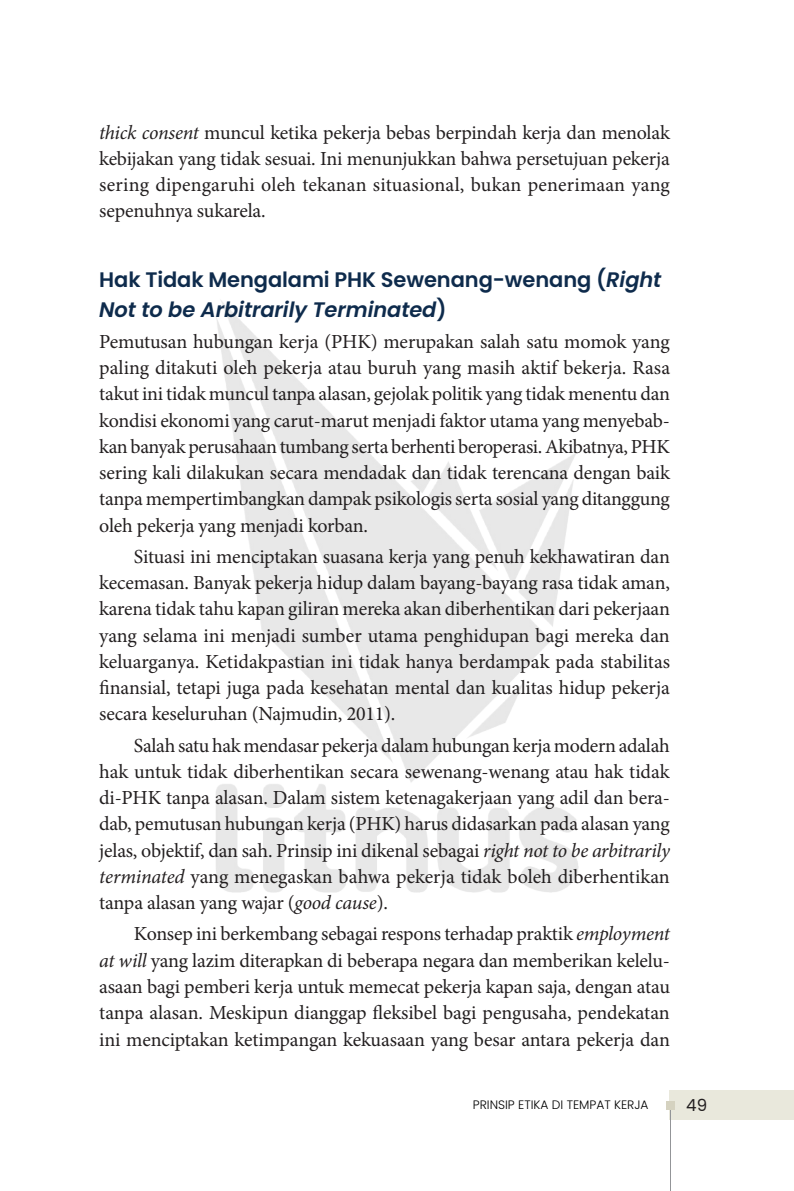
<style>
.page{position:relative;width:794px;height:1191px;background:#fff}
.page>*{position:absolute;margin:0;border:0;box-sizing:border-box;transform-origin:0 0}
.t1{font:600 21px/29.8px "Poppins";letter-spacing:-.005em;color:#0e2b4c}
.t2{font:19.95px/26.2px "Minion Pro";letter-spacing:-.01em;color:#231f20;text-align:justify}
.t3{font:16.62px "Poppins";color:#231f20}
.t4{font:300 12.25px "Poppins";color:#000}
.s1{font-style:italic}
</style>
<div class="page">
<div style="left:670px;top:1090px;width:124px;height:30px;background:#e9e8dc"></div>
<hr style="left:670px;top:1104px;width:1px;height:87px;background:#939598">
<div style="left:666px;top:1101px;width:8px;height:8px;background:#d5d2c0"></div>
<img style="left:216px;top:301px;width:363px;height:591px">
<p class="t2" style="left:99px;top:119px;width:572px"><span class="s1">thick consent</span> muncul ketika pekerja bebas berpindah kerja dan menolak kebijakan yang tidak sesuai. Ini menunjukkan bahwa persetujuan pekerja sering dipengaruhi oleh tekanan situasional, bukan penerimaan yang sepenuhnya sukarela.</p>
<p class="t1" style="left:99px;top:265px;width:563px">Hak Tidak Mengalami PHK Sewenang-wenang (<span class="s1">Right<br>Not to be Arbitrarily Terminated</span>)</p>
<p class="t2" style="left:99px;top:328px;width:572px">Pemutusan hubungan kerja (PHK) merupakan salah satu momok yang paling ditakuti oleh pekerja atau buruh yang masih aktif bekerja. Rasa takut ini tidak muncul tanpa alasan, gejolak politik yang tidak menentu dan kondisi ekonomi yang carut-marut menjadi faktor utama yang menyebab&shy;kan banyak perusahaan tumbang serta berhenti beroperasi. Akibatnya, PHK sering kali dilakukan secara mendadak dan tidak terencana dengan baik tanpa mempertimbangkan dampak psikologis serta sosial yang ditanggung oleh pekerja yang menjadi korban.</p>
<p class="t2" style="left:99px;top:543px;width:572px;text-indent:35px">Situasi ini menciptakan suasana kerja yang penuh kekhawatiran dan kecemasan. Banyak pekerja hidup dalam bayang-bayang rasa tidak aman, karena tidak tahu kapan giliran mereka akan diberhentikan dari pekerjaan yang selama ini menjadi sumber utama penghidupan bagi mereka dan keluarganya. Ketidakpastian ini tidak hanya berdampak pada stabilitas finansial, tetapi juga pada kesehatan mental dan kualitas hidup pekerja secara keseluruhan (Najmudin, 2011).</p>
<p class="t2" style="left:99px;top:732px;width:572px;text-indent:35px">Salah satu hak mendasar pekerja dalam hubungan kerja modern adalah hak untuk tidak diberhentikan secara sewenang-wenang atau hak tidak di-PHK tanpa alasan. Dalam sistem ketenagakerjaan yang adil dan bera&shy;dab, pemutusan hubungan kerja (PHK) harus didasarkan pada alasan yang jelas, objektif, dan sah. Prinsip ini dikenal sebagai <span class="s1">right not to be arbitrarily terminated</span> yang menegaskan bahwa pekerja tidak boleh diberhentikan tanpa alasan yang wajar (<span class="s1">good cause</span>).</p>
<p class="t2" style="left:99px;top:921px;width:572px;text-indent:35px">Konsep ini berkembang sebagai respons terhadap praktik <span class="s1">employment at will</span> yang lazim diterapkan di beberapa negara dan memberikan kelelu&shy;asaan bagi pemberi kerja untuk memecat pekerja kapan saja, dengan atau tanpa alasan. Meskipun dianggap fleksibel bagi pengusaha, pendekatan ini menciptakan ketimpangan kekuasaan yang besar antara pekerja dan</p>
<p class="t4" style="left:473px;top:1097px;width:177px">PRINSIP ETIKA DI TEMPAT KERJA</p>
<p class="t3" style="left:686px;top:1095px;width:22px">49</p>
</div>
